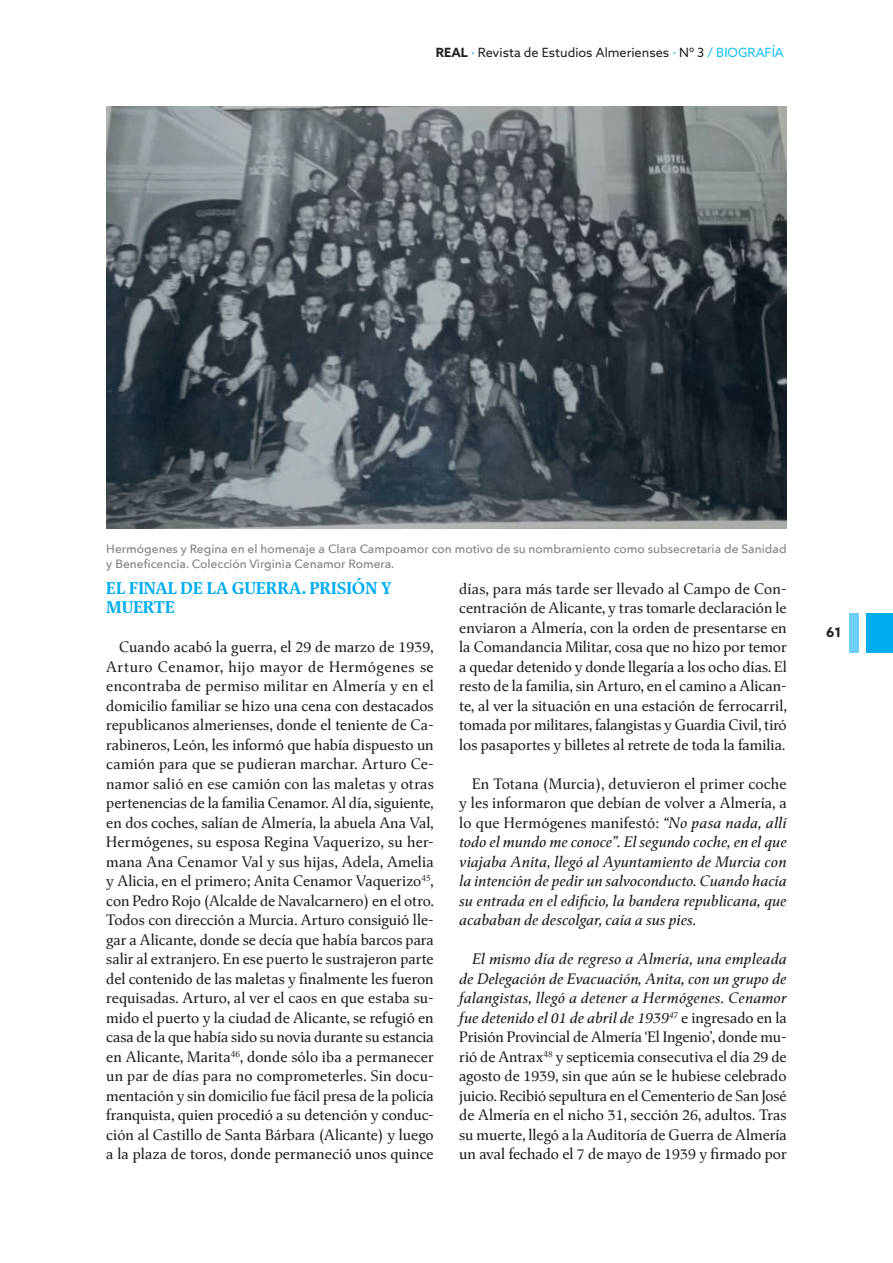
<style>
.page{position:relative;width:893px;height:1263px;background:#fff}
.page>*{position:absolute;margin:0;border:0;box-sizing:border-box;transform-origin:0 0}
.t1{font:700 16.5px/19.5px "Classica Pro";color:#00aeef}
.t2{font:15px/19.5px "Classica Pro";color:#231f20;text-align:justify}
.t3{font:italic 15px/19.5px "Classica Pro";color:#231f20;text-align:justify}
.t4{font:700 13.5px "Azo Sans";color:#231f20}
.t5{font:12.75px "Azo Sans";color:#231f20}
.t6{font:500 12px/14.4px "Avenir Next";color:#808285}
.s1{font-weight:700}
.s2{color:#00aeef}
.s3{color:#15c0f2}
.s4{font-style:normal}
.s5{font-style:italic}
</style>
<div class="page">
<div style="left:866px;top:613px;width:27px;height:39px;background:#00aeef"></div>
<div style="left:849px;top:613px;width:10px;height:39px;background:#6bcff6"></div>
<img style="left:106px;top:106px;width:681px;height:423px">
<p class="t5" style="left:436px;top:44px;width:349px"><span class="s1">REAL</span> <span class="s2">·</span> Revista de Estudios Almerienses <span class="s2">·</span> Nº 3 <span class="s2">/</span> <span class="s3">BIOGRAFÍA</span></p>
<p class="t6" style="left:106px;top:542px;width:682px">Hermógenes y Regina en el homenaje a Clara Campoamor con motivo de su nombramiento como subsecretaria de Sanidad y Beneficencia. Colección Virginia Cenamor Romera.</p>
<p class="t1" style="left:106px;top:578px;width:287px">EL FINAL DE LA GUERRA. PRISIÓN Y<br>MUERTE</p>
<p class="t2" style="left:106px;top:637px;width:329px;text-indent:13px">Cuando acabó la guerra, el 29 de marzo de 1939, Arturo Cenamor, hijo mayor de Hermógenes se encontraba de permiso militar en Almería y en el domicilio familiar se hizo una cena con destacados republicanos almerienses, donde el teniente de Ca&shy;rabineros, León, les informó que había dispuesto un camión para que se pudieran marchar. Arturo Ce&shy;namor salió en ese camión con las maletas y otras pertenencias de la familia Cenamor. Al día, siguiente, en dos coches, salían de Almería, la abuela Ana Val, Hermógenes, su esposa Regina Vaquerizo, su her&shy;mana Ana Cenamor Val y sus hijas, Adela, Amelia y Alicia, en el primero; Anita Cenamor Vaquerizo<sup>45</sup>, con Pedro Rojo (Alcalde de Navalcarnero) en el otro.<br>Todos con dirección a Murcia. Arturo consiguió lle&shy;gar a Alicante, donde se decía que había barcos para salir al extranjero. En ese puerto le sustrajeron parte del contenido de las maletas y finalmente les fueron requisadas. Arturo, al ver el caos en que estaba su&shy;mido el puerto y la ciudad de Alicante, se refugió en casa de la que había sido su novia durante su estancia en Alicante, Marita<sup>46</sup>, donde sólo iba a permanecer un par de días para no comprometerles. Sin docu&shy;mentación y sin domicilio fue fácil presa de la policía franquista, quien procedió a su detención y conduc&shy;ción al Castillo de Santa Bárbara (Alicante) y luego a la plaza de toros, donde permaneció unos quince</p>
<p class="t2" style="left:459px;top:578px;width:329px">días, para más tarde ser llevado al Campo de Con&shy;centración de Alicante, y tras tomarle declaración le enviaron a Almería, con la orden de presentarse en la Comandancia Militar, cosa que no hizo por temor a quedar detenido y donde llegaría a los ocho días. El resto de la familia, sin Arturo, en el camino a Alican&shy;te, al ver la situación en una estación de ferrocarril, tomada por militares, falangistas y Guardia Civil, tiró los pasaportes y billetes al retrete de toda la familia.</p>
<p class="t3" style="left:459px;top:773px;width:329px;text-indent:13px"><span class="s4">En Totana (Murcia), detuvieron el primer coche y les informaron que debían de volver a Almería, a lo que Hermógenes manifestó:</span> “No pasa nada, allí todo el mundo me conoce”. El segundo coche, en el que viajaba Anita, llegó al Ayuntamiento de Murcia con la intención de pedir un salvoconducto. Cuando hacía su entrada en el edificio, la bandera republicana, que acababan de descolgar, caía a sus pies.</p>
<p class="t2" style="left:459px;top:949px;width:329px;text-indent:13px"><span class="s5">El mismo día de regreso a Almería, una empleada de Delegación de Evacuación, Anita, con un grupo de falangistas, llegó a detener a Hermógenes. Cenamor fue detenido el 01 de abril de 1939</span><sup>47</sup> e ingresado en la Prisión Provincial de Almería ‘El Ingenio’, donde mu&shy;rió de Antrax<sup>48</sup> y septicemia consecutiva el día 29 de agosto de 1939, sin que aún se le hubiese celebrado juicio. Recibió sepultura en el Cementerio de San José de Almería en el nicho 31, sección 26, adultos. Tras su muerte, llegó a la Auditoría de Guerra de Almería un aval fechado el 7 de mayo de 1939 y firmado por</p>
<p class="t4" style="left:826px;top:623px;width:17px">61</p>
</div>
